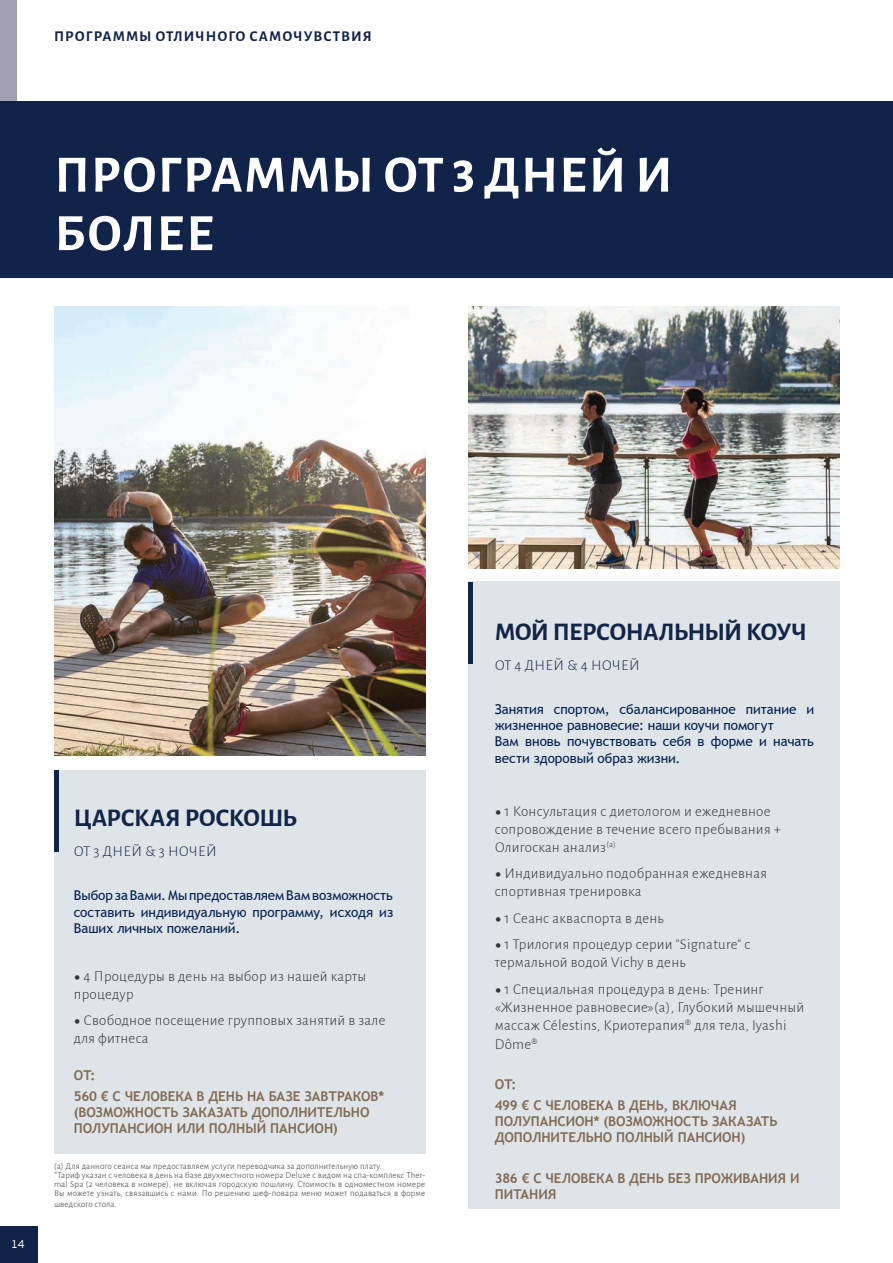
<style>
.page{position:relative;width:893px;height:1263px;background:#fff}
.page>*{position:absolute;margin:0;border:0;box-sizing:border-box;transform-origin:0 0}
.t1{font:700 52.5px/58.5px "Alegreya Sans";letter-spacing:.02em;color:#fff}
.t2{font:700 25.5px "Alegreya Sans";letter-spacing:-.035em;color:#122448}
.t3{font:300 15px/18px "Alegreya Sans";letter-spacing:.015em;color:#333637}
.t4{font:700 15px "Alegreya Sans";letter-spacing:.07em;color:#112348}
.t5{font:300 15px "Alegreya Sans";letter-spacing:.02em;color:#122448}
.t6{font:13.5px/16.2px "Trebuchet MS";color:#001d4e;text-align:justify}
.t7{font:700 13.5px/16.2px "Trebuchet MS";letter-spacing:-.005em;color:#826a54}
.t8{font:12px "PF Square Sans Pro";color:#fff}
.t9{font:300 9px/9px "Alegreya Sans";letter-spacing:.015em;color:#333637}
.s1{font-family:"Lato";font-weight:400;font-size:12px;color:#333636}
</style>
<div class="page">
<div style="left:0;top:1226px;width:37px;height:37px;background:#112348"></div>
<div style="left:0;top:0;width:16px;height:119px;background:#a19fb0"></div>
<div style="left:54px;top:770px;width:372px;height:383px;background:#dee4e7"></div>
<img style="left:468px;top:306px;width:371px;height:263px">
<div style="left:468px;top:582px;width:371px;height:627px;background:#dee4e7"></div>
<img style="left:54px;top:306px;width:372px;height:449px">
<div style="left:54px;top:770px;width:5px;height:82px;background:#122448"></div>
<div style="left:468px;top:582px;width:5px;height:81px;background:#122448"></div>
<div style="left:0;top:101px;width:893px;height:176px;background:#112348"></div>
<p class="t4" style="left:54px;top:25px;width:319px">ПРОГРАММЫ ОТЛИЧНОГО САМОЧУВСТВИЯ</p>
<h1 class="t1" style="left:55px;top:142px;width:620px">ПРОГРАММЫ ОТ 3 ДНЕЙ И<br>БОЛЕЕ</h1>
<p class="t8" style="left:11px;top:1237px;width:15px">14</p>
<h2 class="t2" style="left:74px;top:799px;width:225px">ЦАРСКАЯ РОСКОШЬ</h2>
<p class="t5" style="left:74px;top:841px;width:145px">ОТ 3 ДНЕЙ &amp; 3 НОЧЕЙ</p>
<p class="t6" style="left:74px;top:887px;width:321px">Выбор за Вами. Мы предоставляем Вам возможность составить индивидуальную программу, исходя из Ваших личных пожеланий.</p>
<p class="t3" style="left:74px;top:966px;width:294px"><span class="s1">•</span> 4 Процедуры в день на выбор из нашей карты процедур</p>
<p class="t3" style="left:74px;top:1011px;width:313px"><span class="s1">•</span> Свободное посещение групповых занятий в зале для фитнеса</p>
<p class="t7" style="left:74px;top:1065px;width:312px;line-height:20.4px">ОТ:<br>560 € С ЧЕЛОВЕКА В ДЕНЬ НА БАЗЕ ЗАВТРАКОВ*</p>
<p class="t7" style="left:74px;top:1104px;width:297px">(ВОЗМОЖНОСТЬ ЗАКАЗАТЬ ДОПОЛНИТЕЛЬНО<br>ПОЛУПАНСИОН ИЛИ ПОЛНЫЙ ПАНСИОН)</p>
<p class="t9" style="left:54px;top:1161px;width:373px">(а) Для данного сеанса мы предоставляем услуги переводчика за дополнительную плату.<br>*Тариф указан с человека в день на базе двухместного номера Deluxe с видом на спа-комплекс Ther&shy;mal Spa (2 человека в номере), не включая городскую пошлину. Cтоимость в одноместном номере Вы можете узнать, связавшись с нами. По решению шеф-повара меню может подаваться в форме</p>
<p class="t9" style="left:54px;top:1199px;width:64px">шведского стола.</p>
<h2 class="t2" style="left:495px;top:613px;width:314px">МОЙ ПЕРСОНАЛЬНЫЙ КОУЧ</h2>
<p class="t5" style="left:495px;top:655px;width:147px">ОТ 4 ДНЕЙ &amp; 4 НОЧЕЙ</p>
<p class="t6" style="left:495px;top:701px;width:321px;text-align:left">Занятия спортом, сбалансированное питание и жизненное равновесие: наши коучи помогут<br>Вам вновь почувствовать себя в форме и начать вести здоровый образ жизни.</p>
<p class="t3" style="left:495px;top:801px;width:288px"><span class="s1">•</span> 1 Консультация с диетологом и ежедневное сопровождение в течение всего пребывания +<br>Олигоскан анализ<sup>(a)</sup></p>
<p class="t3" style="left:495px;top:864px;width:274px"><span class="s1">•</span> Индивидуально подобранная ежедневная спортивная тренировка</p>
<p class="t3" style="left:495px;top:908px;width:171px"><span class="s1">•</span> 1 Сеанс акваспорта в день</p>
<p class="t3" style="left:495px;top:935px;width:257px"><span class="s1">•</span> 1 Трилогия процедур серии "Signature" с термальной водой Vichy в день</p>
<p class="t3" style="left:495px;top:979px;width:311px"><span class="s1">•</span> 1 Специальная процедура в день: Тренинг «Жизненное равновесие»(а), Глубокий мышечный массаж Célestins, Криотерапия® для тела, Iyashi</p>
<p class="t3" style="left:495px;top:1035px;width:44px">Dôme®</p>
<p class="t7" style="left:495px;top:1074px;width:244px;line-height:20.4px">ОТ:<br>499 € С ЧЕЛОВЕКА В ДЕНЬ, ВКЛЮЧАЯ</p>
<p class="t7" style="left:495px;top:1113px;width:284px">ПОЛУПАНСИОН* (ВОЗМОЖНОСТЬ ЗАКАЗАТЬ<br>ДОПОЛНИТЕЛЬНО ПОЛНЫЙ ПАНСИОН)</p>
<p class="t7" style="left:495px;top:1170px;width:306px">386 € С ЧЕЛОВЕКА В ДЕНЬ БЕЗ ПРОЖИВАНИЯ И<br>ПИТАНИЯ</p>
</div>
